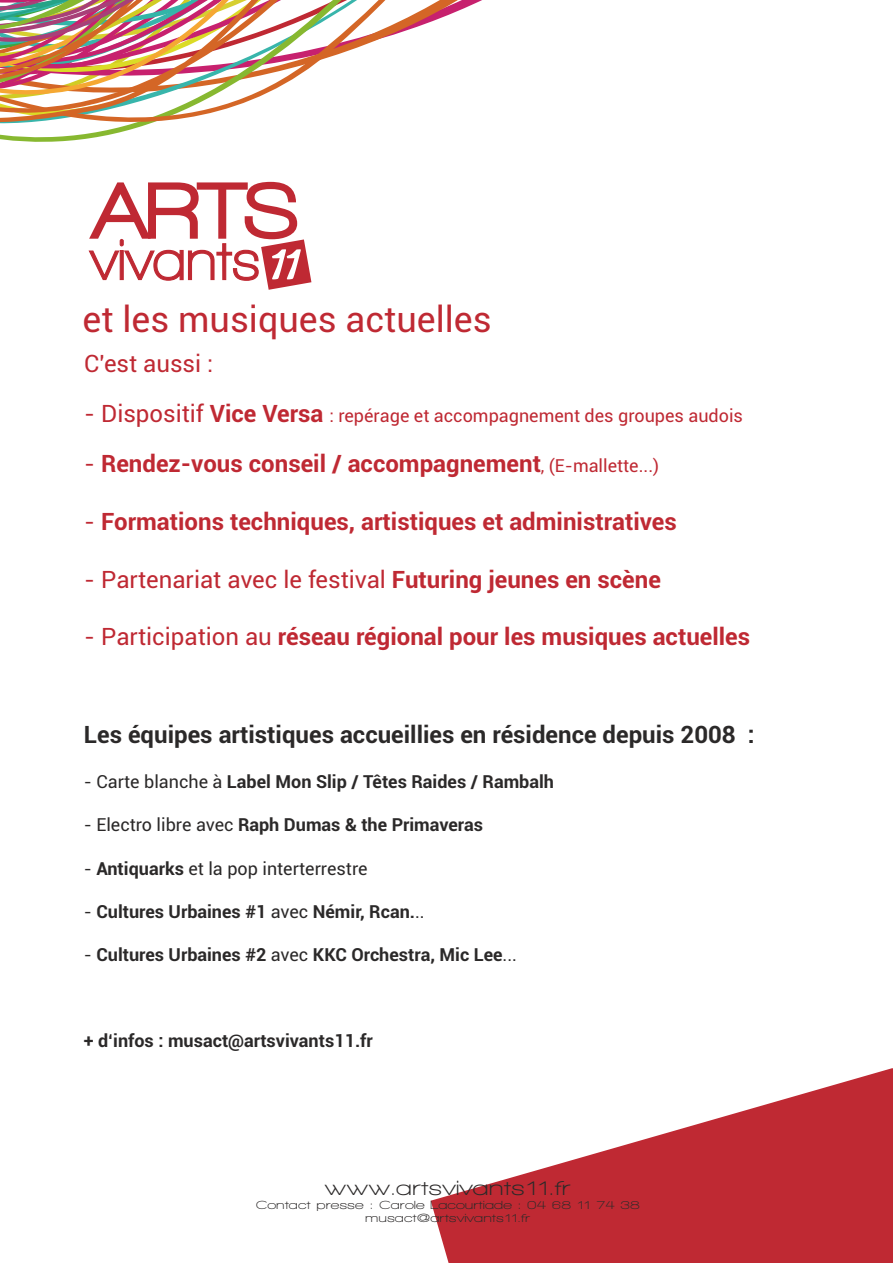
<style>
.page{position:relative;width:893px;height:1263px;background:#fff}
.page>*{position:absolute;margin:0;border:0;box-sizing:border-box;transform-origin:0 0}
.t1{font:36px "Roboto";color:#bf2933}
.t2{font:700 24px "Roboto";color:#bf2933}
.t3{font:24px "Roboto";color:#bf2933}
.t4{font:700 24px "Roboto";color:#2b2929}
.t5{font:700 21px "Walkway Expand";color:#2b2929}
.t6{font:700 18px "Roboto";color:#2b2929}
.t7{font:18px "Roboto";color:#bf2933}
.t8{font:18px "Roboto";color:#2b2929}
.t9{font:700 12px/12.6px "Walkway Expand";color:#2b2929;text-align:center}
.s1{font-size:24px}
.s2{font-weight:700;font-size:24px}
.s3{font-weight:400}
.s4{font-weight:400;font-size:18px}
.s5{font-weight:700}
</style>
<div class="page">
<svg style="left:0;top:130px;width:129px;height:12px"></svg>
<svg style="left:0;top:0;width:478px;height:127px"></svg>
<svg style="left:431px;top:1068px;width:462px;height:195px;fill:#bf2933"></svg>
<svg style="left:88px;top:182px;width:223px;height:108px"></svg>
<h1 class="t1" style="left:82px;top:305px;width:410px">et les musiques actuelles</h1>
<h2 class="t3" style="left:84px;top:354px;width:130px">C'est aussi :</h2>
<p class="t7" style="left:84px;top:408px;width:660px"><span class="s1">- Dispositif</span> <span class="s2">Vice Versa</span> : repérage et accompagnement des groupes audois</p>
<h2 class="t2" style="left:84px;top:454px;width:576px"><span class="s3">-</span> Rendez-vous conseil / accompagnement<span class="s4">, (E-mallette...)</span></h2>
<h2 class="t2" style="left:84px;top:512px;width:594px"><span class="s3">-</span> Formations techniques, artistiques et administratives</h2>
<h2 class="t3" style="left:84px;top:570px;width:578px">- Partenariat avec le festival <span class="s5">Futuring jeunes en scène</span></h2>
<h2 class="t2" style="left:84px;top:627px;width:667px"><span class="s3">- Participation au</span> réseau régional pour les musiques actuelles</h2>
<h2 class="t4" style="left:84px;top:725px;width:672px">Les équipes artistiques accueillies en résidence depuis 2008 :</h2>
<p class="t6" style="left:84px;top:775px;width:472px"><span class="s3">- Carte blanche à</span> Label Mon Slip / Têtes Raides / Rambalh</p>
<p class="t6" style="left:84px;top:818px;width:401px"><span class="s3">- Electro libre avec</span> Raph Dumas &amp; the Primaveras</p>
<p class="t8" style="left:84px;top:861px;width:285px">- <span class="s5">Antiquarks</span> et la pop interterrestre</p>
<p class="t6" style="left:84px;top:904px;width:342px"><span class="s3">-</span> Cultures Urbaines #1 <span class="s3">avec</span> Némir, Rcan.<span class="s3">..</span></p>
<p class="t6" style="left:84px;top:947px;width:435px"><span class="s3">-</span> Cultures Urbaines #2 <span class="s3">avec</span> KKC Orchestra, Mic Lee<span class="s3">...</span></p>
<p class="t6" style="left:84px;top:1034px;width:291px">+ d‘infos : musact@artsvivants11.fr</p>
<p class="t5" style="left:325px;top:1177px;width:248px">www.artsvivants11.fr</p>
<p class="t9" style="left:256px;top:1199px;width:386px">Contact presse : Carole Lacourtiade : 04 68 11 74 38 musact@artsvivants11.fr</p>
</div>
